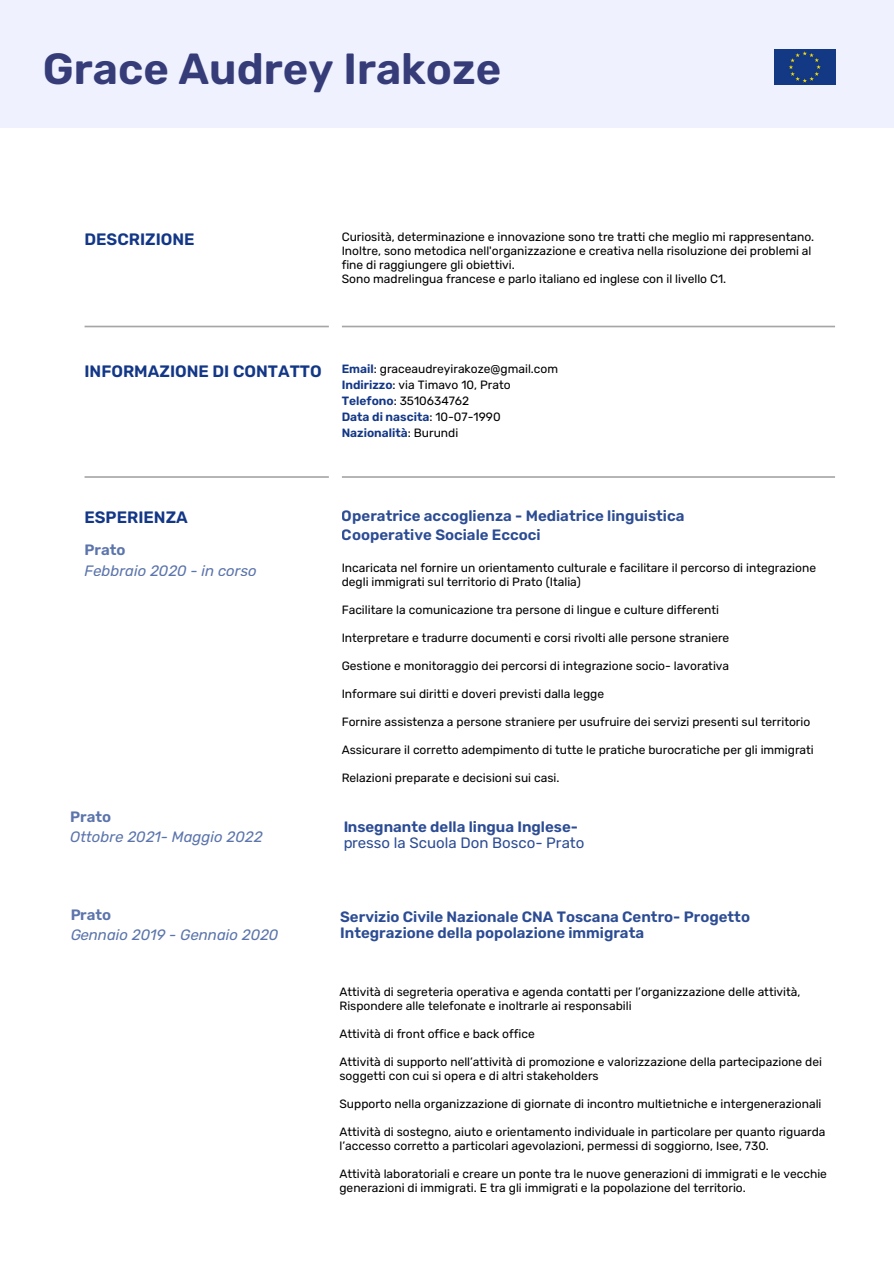
<style>
.page{position:relative;width:894px;height:1264px;background:#fff}
.page>*{position:absolute;margin:0;border:0;box-sizing:border-box;transform-origin:0 0}
.t1{font:600 43.5px "Rubik";color:#353c78}
.t2{font:600 16.5px "Rubik";color:#133787}
.t3{font:600 15px/19.2px "Rubik";color:#133787}
.t4{font:italic 15px "Rubik";color:#133787}
.t5{font:15px "Rubik";color:#133787}
.t6{font:12px/14px "Rubik";color:#000}
.t7{font:600 12px "Rubik";color:#133787}
.s1{font-weight:600;color:#133787}
.s2{font-weight:400;color:#000}
</style>
<div class="page">
<svg style="left:84px;top:326px;width:245px;height:1px"></svg>
<svg style="left:342px;top:326px;width:492px;height:1px"></svg>
<div style="left:0;top:0;width:893px;height:127px;background:#eff1ff"></div>
<img style="left:774px;top:49px;width:60px;height:35px">
<svg style="left:84px;top:476px;width:245px;height:2px"></svg>
<svg style="left:342px;top:476px;width:492px;height:2px"></svg>
<p class="t1" style="left:43px;top:44px;width:459px">Grace Audrey Irakoze</p>
<p class="t2" style="left:84px;top:230px;width:112px">DESCRIZIONE</p>
<p class="t6" style="left:341px;top:229px;width:474px">Curiosità, determinazione e innovazione sono tre tratti che meglio mi rappresentano.</p>
<p class="t6" style="left:341px;top:243px;width:471px">Inoltre, sono metodica nell'organizzazione e creativa nella risoluzione dei problemi al fine di raggiungere gli obiettivi.</p>
<p class="t6" style="left:341px;top:271px;width:386px">Sono madrelingua francese e parlo italiano ed inglese con il livello C1.</p>
<p class="t2" style="left:84px;top:362px;width:239px">INFORMAZIONE DI CONTATTO</p>
<p class="t6" style="left:341px;top:361px;width:218px"><span class="s1">Email</span>: graceaudreyirakoze@gmail.com</p>
<p class="t6" style="left:341px;top:377px;width:170px"><span class="s1">Indirizzo</span>: via Timavo 10, Prato</p>
<p class="t6" style="left:341px;top:393px;width:129px"><span class="s1">Telefono</span>: 3510634762</p>
<p class="t7" style="left:341px;top:409px;width:160px">Data di nascita<span class="s2">: 10-07-1990</span></p>
<p class="t7" style="left:341px;top:425px;width:118px">Nazionalità<span class="s2">: Burundi</span></p>
<p class="t2" style="left:84px;top:507px;width:105px">ESPERIENZA</p>
<p class="t3" style="left:84px;top:540px;width:43px">Prato</p>
<p class="t4" style="left:84px;top:561px;width:174px">Febbraio 2020 - in corso</p>
<p class="t3" style="left:70px;top:806px;width:43px">Prato</p>
<p class="t4" style="left:70px;top:827px;width:194px">Ottobre 2021- Maggio 2022</p>
<p class="t3" style="left:70px;top:905px;width:43px">Prato</p>
<p class="t4" style="left:70px;top:926px;width:210px">Gennaio 2019 - Gennaio 2020</p>
<p class="t3" style="left:341px;top:506px;width:344px">Operatrice accoglienza - Mediatrice linguistica<br>Cooperative Sociale Eccoci</p>
<p class="t6" style="left:341px;top:560px;width:475px">Incaricata nel fornire un orientamento culturale e facilitare il percorso di integrazione degli immigrati sul territorio di Prato (Italia)</p>
<p class="t6" style="left:341px;top:602px;width:378px">Facilitare la comunicazione tra persone di lingue e culture differenti</p>
<p class="t6" style="left:341px;top:630px;width:389px">Interpretare e tradurre documenti e corsi rivolti alle persone straniere</p>
<p class="t6" style="left:341px;top:658px;width:389px">Gestione e monitoraggio dei percorsi di integrazione socio- lavorativa</p>
<p class="t6" style="left:341px;top:686px;width:264px">Informare sui diritti e doveri previsti dalla legge</p>
<p class="t6" style="left:341px;top:715px;width:470px">Fornire assistenza a persone straniere per usufruire dei servizi presenti sul territorio</p>
<p class="t6" style="left:341px;top:743px;width:473px">Assicurare il corretto adempimento di tutte le pratiche burocratiche per gli immigrati</p>
<p class="t6" style="left:341px;top:771px;width:219px">Relazioni preparate e decisioni sui casi.</p>
<p class="t3" style="left:343px;top:817px;width:236px">Insegnante della lingua Inglese-</p>
<p class="t5" style="left:343px;top:833px;width:243px">presso la Scuola Don Bosco- Prato</p>
<p class="t3" style="left:340px;top:909px;width:411px;line-height:15.8px">Servizio Civile Nazionale CNA Toscana Centro- Progetto<br>Integrazione della popolazione immigrata</p>
<p class="t6" style="left:339px;top:984px;width:462px">Attività di segreteria operativa e agenda contatti per l’organizzazione delle attività,<br>Rispondere alle telefonate e inoltrarle ai responsabili</p>
<p class="t6" style="left:339px;top:1026px;width:197px">Attività di front office e back office</p>
<p class="t6" style="left:339px;top:1054px;width:484px">Attività di supporto nell’attività di promozione e valorizzazione della partecipazione dei soggetti con cui si opera e di altri stakeholders</p>
<p class="t6" style="left:339px;top:1096px;width:483px">Supporto nella organizzazione di giornate di incontro multietniche e intergenerazionali</p>
<p class="t6" style="left:339px;top:1124px;width:487px">Attività di sostegno, aiuto e orientamento individuale in particolare per quanto riguarda l’accesso corretto a particolari agevolazioni, permessi di soggiorno, Isee, 730.</p>
<p class="t6" style="left:339px;top:1167px;width:489px">Attività laboratoriali e creare un ponte tra le nuove generazioni di immigrati e le vecchie generazioni di immigrati. E tra gli immigrati e la popolazione del territorio.</p>
</div>
